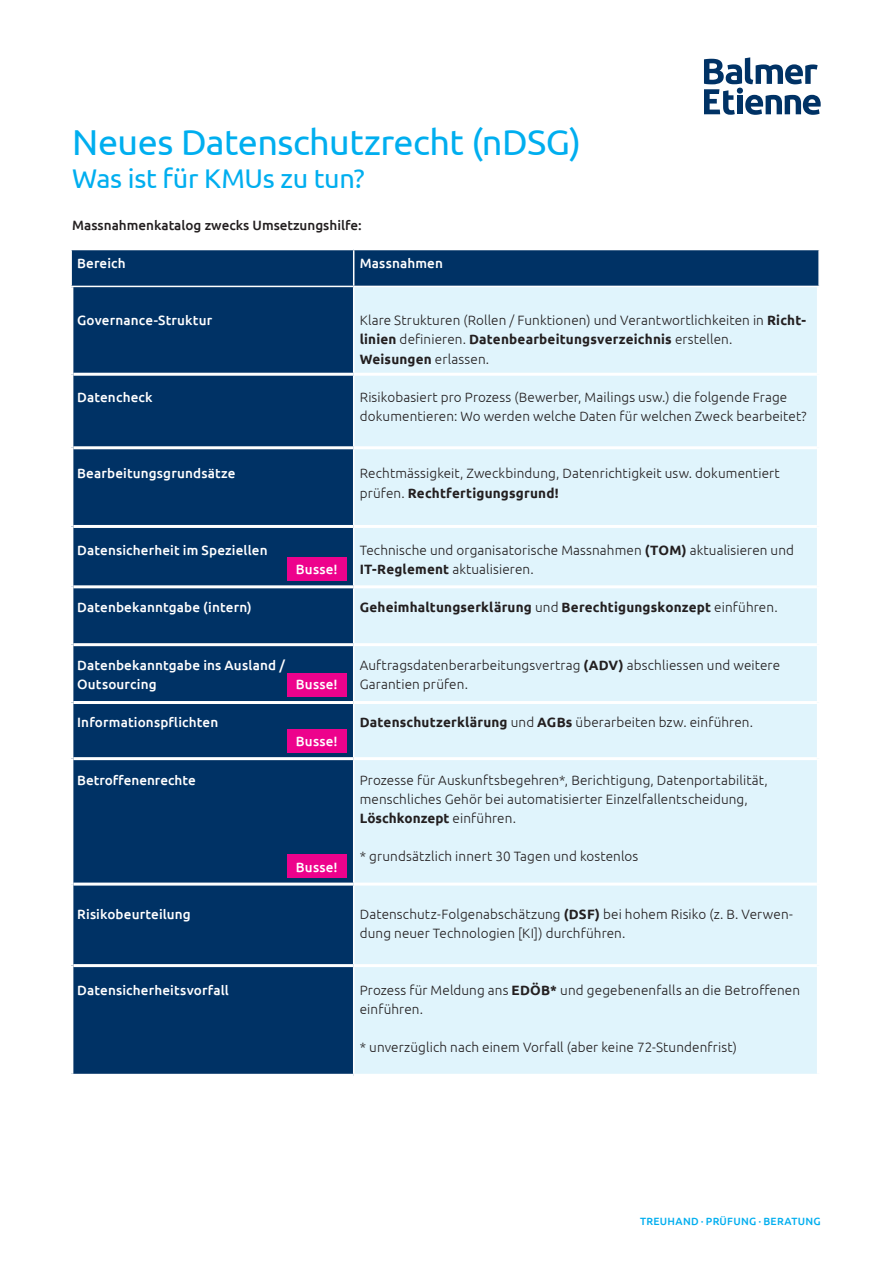
<style>
.page{position:relative;width:893px;height:1263px;background:#fff}
.page>*{position:absolute;margin:0;border:0;box-sizing:border-box;transform-origin:0 0}
.t1{font:36px "Ubuntu";letter-spacing:-.015em;color:#00aeef}
.t2{font:27px "Ubuntu";letter-spacing:-.015em;color:#00aeef}
.t3{font:300 13.5px/19.2px "Ubuntu";letter-spacing:.01em;color:#231f20}
.t4{font:500 13.5px/19.2px "Ubuntu";letter-spacing:.01em;color:#fff}
.t5{font:700 13.5px "Ubuntu";letter-spacing:.015em;color:#231f20}
.t6{font:500 13.5px "Ubuntu";color:#231f20}
.t7{font:500 10.5px "Ubuntu";letter-spacing:.03em;color:#00aeef}
.s1{font-weight:700}
.s2{font-weight:300}
</style>
<div class="page">
<svg style="left:704px;top:57px;width:117px;height:58px"></svg>
<div style="left:72px;top:250px;width:746px;height:824px;background:#003265"></div>
<div style="left:354px;top:287px;width:463px;height:787px;background:#e0f4fc"></div>
<hr style="left:353px;top:250px;width:1px;height:36px;background:#fff">
<hr style="left:353px;top:287px;width:1px;height:86px;background:#fff">
<hr style="left:353px;top:376px;width:1px;height:70px;background:#fff">
<hr style="left:353px;top:449px;width:1px;height:76px;background:#fff">
<hr style="left:353px;top:528px;width:1px;height:57px;background:#fff">
<hr style="left:353px;top:588px;width:1px;height:55px;background:#fff">
<hr style="left:353px;top:646px;width:1px;height:55px;background:#fff">
<hr style="left:353px;top:704px;width:1px;height:53px;background:#fff">
<hr style="left:353px;top:760px;width:1px;height:122px;background:#fff">
<hr style="left:353px;top:885px;width:1px;height:79px;background:#fff">
<hr style="left:353px;top:967px;width:1px;height:107px;background:#fff">
<hr style="left:69px;top:287px;width:4px;height:87px;background:#fff">
<hr style="left:817px;top:287px;width:4px;height:87px;background:#fff">
<hr style="left:69px;top:374px;width:4px;height:74px;background:#fff">
<hr style="left:817px;top:374px;width:4px;height:74px;background:#fff">
<hr style="left:69px;top:448px;width:4px;height:78px;background:#fff">
<hr style="left:817px;top:448px;width:4px;height:78px;background:#fff">
<hr style="left:69px;top:526px;width:4px;height:61px;background:#fff">
<hr style="left:817px;top:526px;width:4px;height:61px;background:#fff">
<hr style="left:69px;top:587px;width:4px;height:58px;background:#fff">
<hr style="left:817px;top:587px;width:4px;height:58px;background:#fff">
<hr style="left:69px;top:645px;width:4px;height:57px;background:#fff">
<hr style="left:817px;top:645px;width:4px;height:57px;background:#fff">
<hr style="left:69px;top:702px;width:4px;height:57px;background:#fff">
<hr style="left:817px;top:702px;width:4px;height:57px;background:#fff">
<hr style="left:69px;top:759px;width:4px;height:125px;background:#fff">
<hr style="left:817px;top:759px;width:4px;height:125px;background:#fff">
<hr style="left:69px;top:884px;width:4px;height:81px;background:#fff">
<hr style="left:817px;top:884px;width:4px;height:81px;background:#fff">
<hr style="left:69px;top:965px;width:4px;height:109px;background:#fff">
<hr style="left:817px;top:965px;width:4px;height:109px;background:#fff">
<hr style="left:70px;top:286px;width:284px;height:1px;background:#fff">
<hr style="left:354px;top:286px;width:466px;height:1px;background:#fff">
<hr style="left:73px;top:373px;width:281px;height:3px;background:#fff">
<hr style="left:354px;top:373px;width:463px;height:3px;background:#fff">
<hr style="left:73px;top:446px;width:281px;height:3px;background:#fff">
<hr style="left:354px;top:446px;width:463px;height:3px;background:#fff">
<hr style="left:73px;top:525px;width:281px;height:3px;background:#fff">
<hr style="left:354px;top:525px;width:463px;height:3px;background:#fff">
<hr style="left:73px;top:585px;width:281px;height:3px;background:#fff">
<hr style="left:354px;top:585px;width:463px;height:3px;background:#fff">
<hr style="left:73px;top:643px;width:281px;height:3px;background:#fff">
<hr style="left:354px;top:643px;width:463px;height:3px;background:#fff">
<hr style="left:73px;top:701px;width:281px;height:3px;background:#fff">
<hr style="left:354px;top:701px;width:463px;height:3px;background:#fff">
<hr style="left:73px;top:757px;width:281px;height:3px;background:#fff">
<hr style="left:354px;top:757px;width:463px;height:3px;background:#fff">
<hr style="left:73px;top:882px;width:281px;height:3px;background:#fff">
<hr style="left:354px;top:882px;width:463px;height:3px;background:#fff">
<hr style="left:73px;top:964px;width:281px;height:3px;background:#fff">
<hr style="left:354px;top:964px;width:463px;height:3px;background:#fff">
<div style="left:287px;top:557px;width:60px;height:24px;background:#ed028c"></div>
<div style="left:287px;top:673px;width:60px;height:24px;background:#ed028c"></div>
<div style="left:287px;top:729px;width:60px;height:24px;background:#ed028c"></div>
<div style="left:287px;top:854px;width:60px;height:24px;background:#ed028c"></div>
<h1 class="t1" style="left:72px;top:120px;width:510px">Neues Datenschutzrecht (nDSG)</h1>
<h2 class="t2" style="left:72px;top:162px;width:294px">Was ist für KMUs zu tun?</h2>
<p class="t6" style="left:72px;top:216px;width:291px">Massnahmenkatalog zwecks Umsetzungshilfe:</p>
<p class="t4" style="left:77px;top:253px;width:50px">Bereich</p>
<p class="t4" style="left:360px;top:253px;width:85px">Massnahmen</p>
<p class="t4" style="left:77px;top:310px;width:136px">Governance-Struktur</p>
<p class="t3" style="left:360px;top:311px;width:448px">Klare Strukturen (Rollen / Funktionen) und Verantwortlichkeiten in <span class="s1">Richt&shy;linien</span> definieren. <span class="s1">Datenbearbeitungsverzeichnis</span> erstellen.<br><span class="s1">Weisungen</span> erlassen.</p>
<p class="t4" style="left:77px;top:387px;width:77px">Datencheck</p>
<p class="t3" style="left:360px;top:387px;width:448px">Risikobasiert pro Prozess (Bewerber, Mailings usw.) die folgende Frage dokumentieren: Wo werden welche Daten für welchen Zweck bearbeitet?</p>
<p class="t4" style="left:77px;top:463px;width:160px">Bearbeitungsgrundsätze</p>
<p class="t3" style="left:360px;top:464px;width:422px">Rechtmässigkeit, Zweckbindung, Datenrichtigkeit usw. dokumentiert prüfen. <span class="s1">Rechtfertigungsgrund!</span></p>
<p class="t4" style="left:77px;top:540px;width:192px">Datensicherheit im Speziellen</p>
<p class="t3" style="left:360px;top:540px;width:436px">Technische und organisatorische Massnahmen <span class="s1">(TOM)</span> aktualisieren und<br><span class="s1">IT-Reglement</span> aktualisieren.</p>
<p class="t4" style="left:77px;top:597px;width:176px">Datenbekanntgabe (intern)</p>
<p class="t5" style="left:360px;top:599px;width:419px">Geheimhaltungserklärung <span class="s2">und</span> Berechtigungskonzept <span class="s2">einführen.</span></p>
<p class="t4" style="left:296px;top:559px;width:43px">Busse!</p>
<p class="t4" style="left:77px;top:655px;width:209px">Datenbekanntgabe ins Ausland /<br>Outsourcing</p>
<p class="t3" style="left:360px;top:655px;width:422px">Auftragsdatenberarbeitungsvertrag <span class="s1">(ADV)</span> abschliessen und weitere<br>Garantien prüfen.</p>
<p class="t4" style="left:77px;top:712px;width:143px">Informationspflichten</p>
<p class="t3" style="left:360px;top:712px;width:395px"><span class="s1">Datenschutzerklärung</span> und <span class="s1">AGBs</span> überarbeiten bzw. einführen.</p>
<p class="t4" style="left:296px;top:674px;width:43px">Busse!</p>
<p class="t4" style="left:296px;top:731px;width:43px">Busse!</p>
<p class="t4" style="left:77px;top:770px;width:120px">Betroffenenrechte</p>
<p class="t3" style="left:360px;top:770px;width:409px">Prozesse für Auskunftsbegehren*, Berichtigung, Datenportabilität, menschliches Gehör bei automatisierter Einzelfallentscheidung,<br><span class="s1">Löschkonzept</span> einführen.</p>
<p class="t3" style="left:360px;top:846px;width:280px">* grundsätzlich innert 30 Tagen und kostenlos</p>
<p class="t4" style="left:296px;top:857px;width:43px">Busse!</p>
<p class="t4" style="left:77px;top:904px;width:115px">Risikobeurteilung</p>
<p class="t3" style="left:360px;top:904px;width:435px">Datenschutz-Folgenabschätzung <span class="s1">(DSF)</span> bei hohem Risiko (z. B. Verwen&shy;dung neuer Technologien [KI]) durchführen.</p>
<p class="t4" style="left:77px;top:980px;width:153px">Datensicherheitsvorfall</p>
<p class="t3" style="left:360px;top:980px;width:442px">Prozess für Meldung ans <span class="s1">EDÖB*</span> und gegebenenfalls an die Betroffenen einführen.</p>
<p class="t3" style="left:360px;top:1038px;width:379px">* unverzüglich nach einem Vorfall (aber keine 72-Stundenfrist)</p>
<p class="t7" style="left:640px;top:1214px;width:182px">TREUHAND · PRÜFUNG · BERATUNG</p>
</div>
